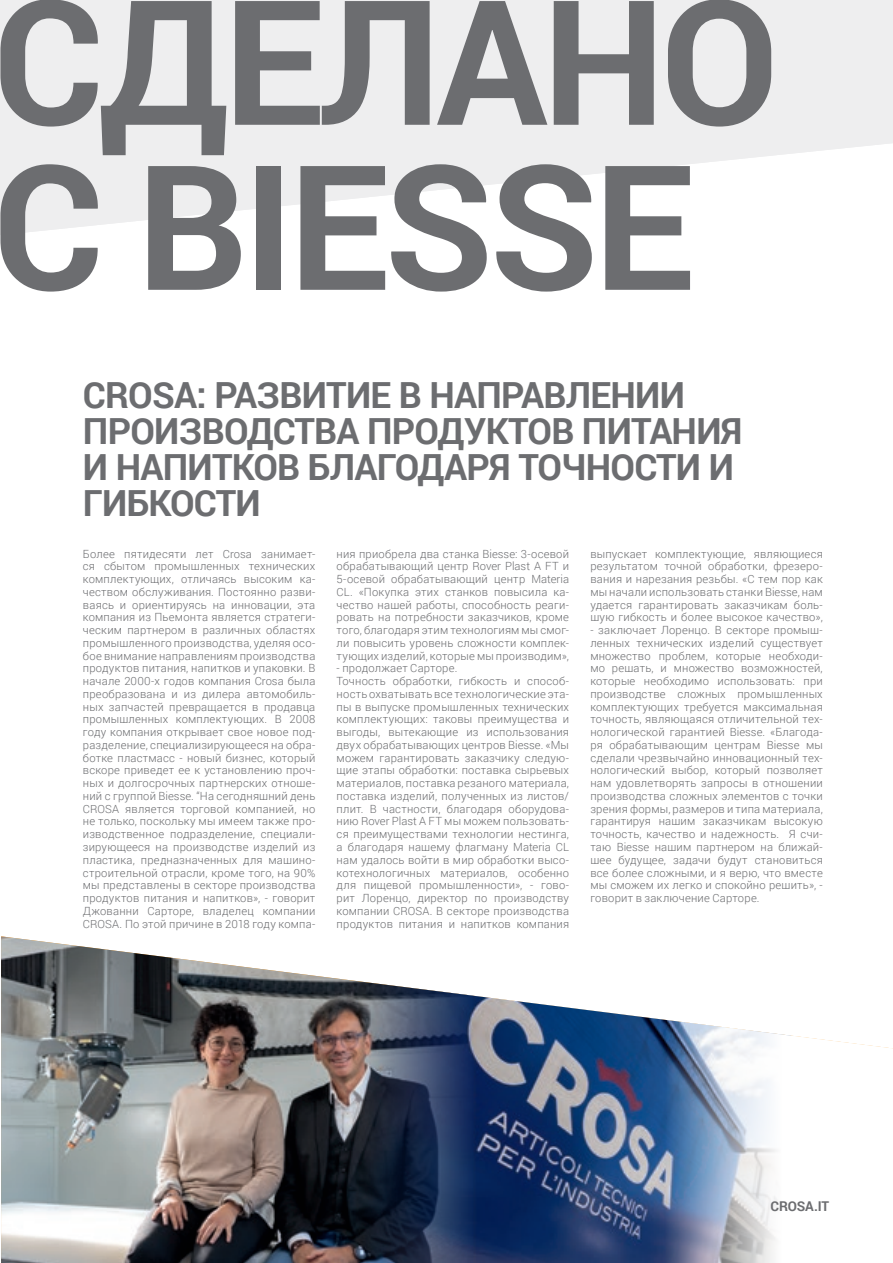
<style>
.page{position:relative;width:893px;height:1263px;background:#fff}
.page>*{position:absolute;margin:0;border:0;box-sizing:border-box;transform-origin:0 0}
.t1{font:700 174px/165px "Roboto";letter-spacing:-.03em;color:#6c6d70}
._5_TITOLINO_Grigio_2{font:700 36px/36px "Roboto";letter-spacing:-.02em;color:#6c6d70}
.titolo_1__livello_th{font:700 13.5px "Roboto";letter-spacing:-.01em;color:#6c6d70}
.t2{font:300 11.25px/12.8px "Roboto";letter-spacing:.015em;color:#6c6d70;text-align:justify}
</style>
<div class="page">
<svg style="left:0;top:0;width:893px;height:235px;fill:#eeeeef"></svg>
<img style="left:1px;top:936px;width:892px;height:327px">
<h1 class="t1" style="left:-7px;top:-26px;width:788px">СДЕЛАНО<br>С BIESSE</h1>
<p class="_5_TITOLINO_Grigio_2" style="left:83px;top:375px;width:661px">CROSA: РАЗВИТИЕ В НАПРАВЛЕНИИ<br>ПРОИЗВОДСТВА ПРОДУКТОВ ПИТАНИЯ<br>И НАПИТКОВ БЛАГОДАРЯ ТОЧНОСТИ И<br>ГИБКОСТИ</p>
<p class="t2" style="left:83px;top:547px;width:234px">Более пятидесяти лет Crosa занимает&shy;ся сбытом промышленных технических комплектующих, отличаясь высоким ка&shy;чеством обслуживания. Постоянно разви&shy;ваясь и ориентируясь на инновации, эта компания из Пьемонта является стратеги&shy;ческим партнером в различных областях промышленного производства, уделяя осо&shy;бое внимание направлениям производства продуктов питания, напитков и упаковки. В начале 2000-х годов компания Crosa была преобразована и из дилера автомобиль&shy;ных запчастей превращается в продавца промышленных комплектующих. В 2008 году компания открывает свое новое под&shy;разделение, специализирующееся на обра&shy;ботке пластмасс - новый бизнес, который вскоре приведет ее к установлению проч&shy;ных и долгосрочных партнерских отноше&shy;ний с группой Biesse. “На сегодняшний день CROSA является торговой компанией, но не только, поскольку мы имеем также про&shy;изводственное подразделение, специали&shy;зирующееся на производстве изделий из пластика, предназначенных для машино&shy;строительной отрасли, кроме того, на 90% мы представлены в секторе производства продуктов питания и напитков», - говорит Джованни Сарторе, владелец компании CROSA. По этой причине в 2018 году компа-</p>
<p class="t2" style="left:337px;top:547px;width:234px">ния приобрела два станка Biesse: 3-осевой обрабатывающий центр Rover Plast A FT и 5-осевой обрабатывающий центр Materia CL. «Покупка этих станков повысила ка&shy;чество нашей работы, способность реаги&shy;ровать на потребности заказчиков, кроме того, благодаря этим технологиям мы смог&shy;ли повысить уровень сложности комплек&shy;тующих изделий, которые мы производим»,</p>
<p class="t2" style="left:590px;top:547px;width:234px">выпускает комплектующие, являющиеся результатом точной обработки, фрезеро&shy;вания и нарезания резьбы. «С тем пор как мы начали использовать станки Biesse, нам удается гарантировать заказчикам боль&shy;шую гибкость и более высокое качество»,</p>
<p class="t2" style="left:590px;top:623px;width:234px">- заключает Лоренцо. В секторе промыш&shy;ленных технических изделий существует множество проблем, которые необходи&shy;мо решать, и множество возможностей, которые необходимо использовать: при производстве сложных промышленных комплектующих требуется максимальная точность, являющаяся отличительной тех&shy;нологической гарантией Biesse. «Благода&shy;ря обрабатывающим центрам Biesse мы сделали чрезвычайно инновационный тех&shy;нологический выбор, который позволяет нам удовлетворять запросы в отношении производства сложных элементов с точки зрения формы, размеров и типа материала, гарантируя нашим заказчикам высокую точность, качество и надежность. Я счи&shy;таю Biesse нашим партнером на ближай&shy;шее будущее, задачи будут становиться все более сложными, и я верю, что вместе мы сможем их легко и спокойно решить», - говорит в заключение Сарторе.</p>
<p class="t2" style="left:337px;top:662px;width:122px">- продолжает Сарторе.</p>
<p class="t2" style="left:337px;top:674px;width:234px">Точность обработки, гибкость и способ&shy;ность охватывать все технологические эта&shy;пы в выпуске промышленных технических комплектующих: таковы преимущества и выгоды, вытекающие из использования двух обрабатывающих центров Biesse. «Мы можем гарантировать заказчику следую&shy;щие этапы обработки: поставка сырьевых материалов, поставка резаного материала, поставка изделий, полученных из листов/ плит. В частности, благодаря оборудова&shy;нию Rover Plast A FT мы можем пользовать&shy;ся преимуществами технологии нестинга, а благодаря нашему флагману Materia CL нам удалось войти в мир обработки высо&shy;котехнологичных материалов, особенно для пищевой промышленности», - гово&shy;рит Лоренцо, директор по производству компании CROSA. В секторе производства продуктов питания и напитков компания</p>
<p class="titolo_1__livello_th" style="left:770px;top:1196px;width:60px">CROSA.IT</p>
</div>
